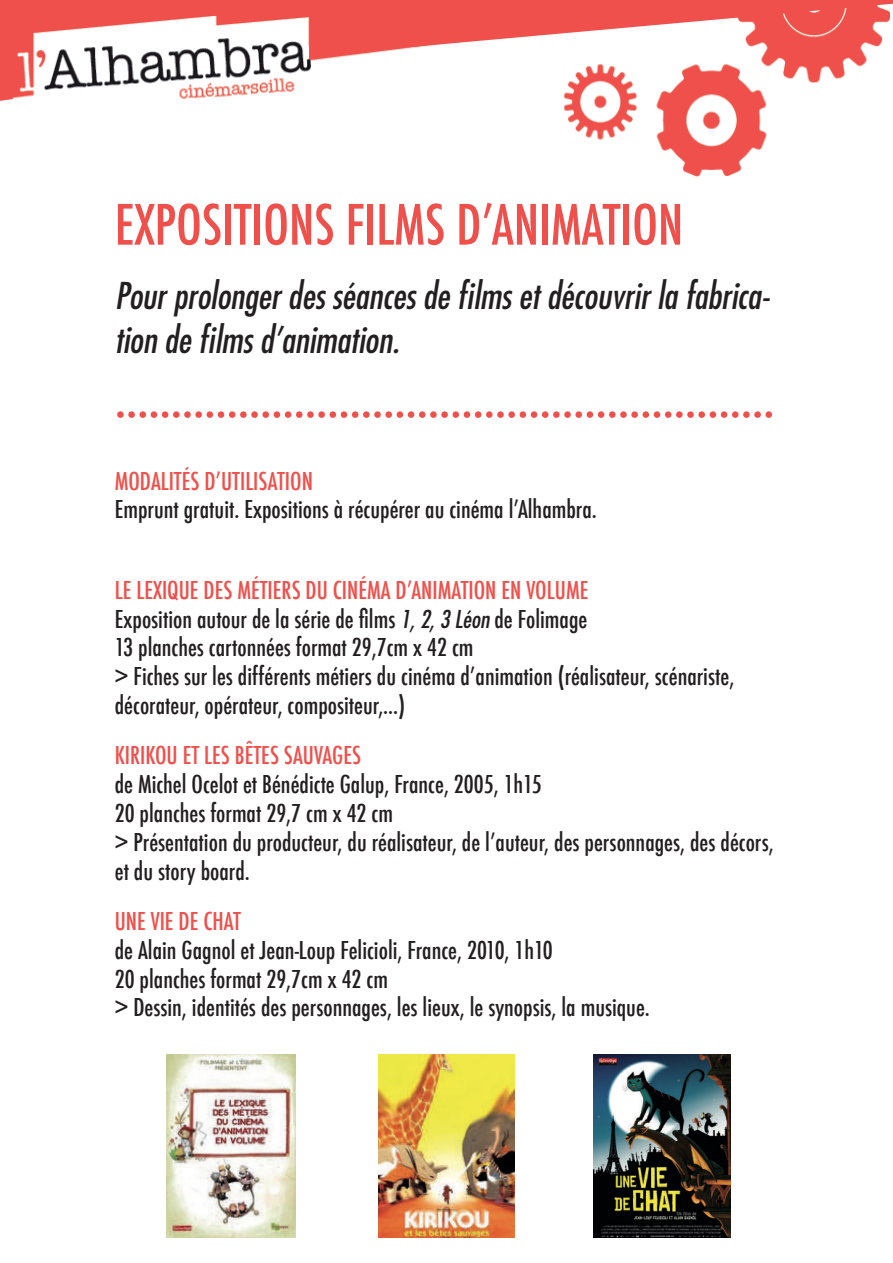
<style>
.page{position:relative;width:893px;height:1263px;background:#fff}
.page>*{position:absolute;margin:0;border:0;box-sizing:border-box;transform-origin:0 0}
.t1{font:500 condensed 54px "Futura";color:#ef504b}
.t2{font:italic condensed 36px/43.2px "Futura";color:#231f20}
.t3{font:500 condensed 24px/28.8px "Futura";color:#231f20}
.t4{font:500 condensed 24px "Futura";color:#ef504b}
.s1{color:#ef504b}
.s2{font-weight:400;font-style:italic}
</style>
<div class="page">
<img style="left:564px;top:101px;width:203px;height:76px">
<svg style="left:0;top:0;width:893px;height:101px"></svg>
<img style="left:166px;top:1054px;width:129px;height:183px">
<img style="left:379px;top:1054px;width:135px;height:183px">
<img style="left:594px;top:1054px;width:137px;height:183px">
<h1 class="t1" style="left:115px;top:192px;width:570px">EXPOSITIONS FILMS D’ANIMATION</h1>
<h2 class="t2" style="left:115px;top:274px;width:657px">Pour prolonger des séances de films et découvrir la fabrica&shy;tion de films d’animation.</h2>
<h1 class="t1" style="left:115px;top:364px;width:661px">...........................................................</h1>
<p class="t4" style="left:115px;top:466px;width:200px">MODALITÉS D’UTILISATION</p>
<p class="t3" style="left:115px;top:495px;width:484px">Emprunt gratuit. Expositions à récupérer au cinéma l’Alhambra.</p>
<p class="t3" style="left:115px;top:575px;width:621px"><span class="s1">LE LEXIQUE DES MÉTIERS DU CINÉMA D’ANIMATION EN VOLUME<br></span>Exposition autour de la série de films <span class="s2">1, 2, 3 Léon</span> de Folimage<br>13 planches cartonnées format 29,7cm x 42 cm<br>&gt; Fiches sur les différents métiers du cinéma d’animation (réalisateur, scénariste, décorateur, opérateur, compositeur,...)</p>
<p class="t4" style="left:115px;top:741px;width:248px">KIRIKOU ET LES BÊTES SAUVAGES</p>
<p class="t3" style="left:115px;top:770px;width:660px">de Michel Ocelot et Bénédicte Galup, France, 2005, 1h15<br>20 planches format 29,7 cm x 42 cm<br>&gt; Présentation du producteur, du réalisateur, de l’auteur, des personnages, des décors, et du story board.</p>
<p class="t4" style="left:115px;top:906px;width:128px">UNE VIE DE CHAT</p>
<p class="t3" style="left:115px;top:935px;width:537px">de Alain Gagnol et Jean-Loup Felicioli, France, 2010, 1h10<br>20 planches format 29,7cm x 42 cm<br>&gt; Dessin, identités des personnages, les lieux, le synopsis, la musique.</p>
</div>
